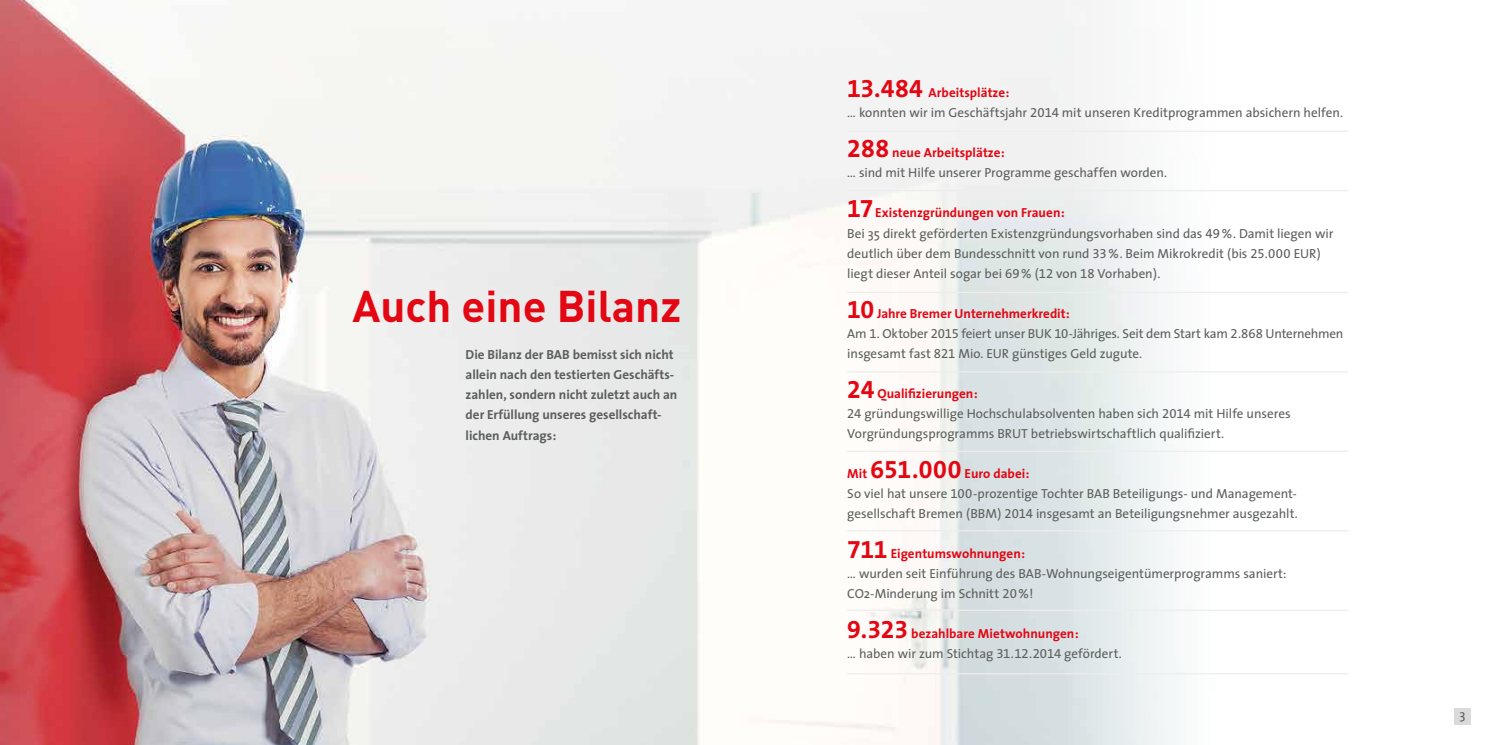
<style>
.page{position:relative;width:1489px;height:745px;background:#fff}
.page>*{position:absolute;margin:0;border:0;box-sizing:border-box;transform-origin:0 0}
.t1{font:700 43.75px "DIN";color:#e30613}
.t2{font:13.12px/20px "The Sans";letter-spacing:-.005em;color:#5b5f5c}
.t3{font:700 13.12px/20px "The Sans";color:#5b5f5c}
.s1{font-family:"The Sans Bold Expert";font-size:25px;color:#e30613}
.s2{font-weight:700;color:#e30613}
.s3{font-family:"The Sans Expert"}
</style>
<div class="page">
<img style="left:0;top:0;width:1471px;height:744px">
<div style="left:1454px;top:707px;width:16px;height:17px;background:#dadada"></div>
<hr style="left:847px;top:130px;width:501px;height:2px;background:#ededed">
<hr style="left:847px;top:190px;width:501px;height:1px;background:#ededed">
<hr style="left:847px;top:291px;width:501px;height:2px;background:#ededed">
<hr style="left:847px;top:371px;width:501px;height:1px;background:#ededed">
<hr style="left:847px;top:450px;width:501px;height:1px;background:#ededed">
<hr style="left:847px;top:530px;width:501px;height:1px;background:#ededed">
<hr style="left:847px;top:609px;width:501px;height:1px;background:#ededed">
<hr style="left:847px;top:672px;width:501px;height:2px;background:#ededed">
<h1 class="t1" style="left:352px;top:277px;width:330px">Auch eine Bilanz</h1>
<p class="t3" style="left:465px;top:344px;width:213px">Die Bilanz der BAB bemisst sich nicht allein nach den testierten Geschäfts&shy;zahlen, sondern nicht zuletzt auch an der Erfüllung unseres gesellschaft&shy;lichen Auftrags:</p>
<p class="t2" style="left:847px;top:82px;width:497px"><span class="s1">13.484</span> <span class="s2">Arbeitsplätze:<br></span>… konnten wir im Geschäftsjahr <span class="s3">2014</span> mit unseren Kreditprogrammen absichern helfen.</p>
<p class="t2" style="left:847px;top:142px;width:321px"><span class="s1">288</span> <span class="s2">neue Arbeitsplätze:<br></span>… sind mit Hilfe unserer Programme geschaffen worden.</p>
<p class="t2" style="left:847px;top:202px;width:487px"><span class="s1">17</span><span class="s2">Existenzgründungen von Frauen:<br></span>Bei 35 direkt geförderten Existenzgründungsvorhaben sind das <span class="s3">49</span> %. Damit liegen wir deutlich über dem Bundesschnitt von rund <span class="s3">33</span> %. Beim Mikrokredit (bis <span class="s3">25.000</span> EUR) liegt dieser Anteil sogar bei <span class="s3">69</span> % (<span class="s3">12</span> von <span class="s3">18</span> Vorhaben).</p>
<p class="t2" style="left:847px;top:302px;width:497px"><span class="s1">10</span> <span class="s2">Jahre Bremer Unternehmerkredit:<br></span>Am <span class="s3">1.</span> Oktober <span class="s3">2015</span> feiert unser BUK <span class="s3">10</span>-Jähriges. Seit dem Start kam <span class="s3">2.868</span> Unternehmen insgesamt fast <span class="s3">821</span> Mio. EUR günstiges Geld zugute.</p>
<p class="t2" style="left:847px;top:382px;width:445px"><span class="s1">24</span> <span class="s2">Qualifizierungen:<br></span><span class="s3">24</span> gründungswillige Hochschulabsolventen haben sich <span class="s3">2014</span> mit Hilfe unseres<br>Vorgründungsprogramms BRUT betriebswirtschaftlich qualifiziert.</p>
<p class="t2" style="left:847px;top:462px;width:452px"><span class="s2">Mit</span> <span class="s1">651.000</span> <span class="s2">Euro dabei:<br></span>So viel hat unsere <span class="s3">100</span>-prozentige Tochter BAB Beteiligungs- und Management&shy;gesellschaft Bremen (BBM) <span class="s3">2014</span> insgesamt an Beteiligungsnehmer ausgezahlt.</p>
<p class="t2" style="left:847px;top:542px;width:441px"><span class="s1">711</span> <span class="s2">Eigentumswohnungen:<br></span>… wurden seit Einführung des BAB-Wohnungseigentümerprogramms saniert:<br>CO2-Minderung im Schnitt <span class="s3">20</span> %!</p>
<p class="t2" style="left:847px;top:622px;width:276px"><span class="s1">9.323</span> <span class="s2">bezahlbare Mietwohnungen:<br></span>… haben wir zum Stichtag <span class="s3">31.12.2014</span> gefördert.</p>
<p class="t2" style="left:1459px;top:703px;width:8px">3</p>
</div>
